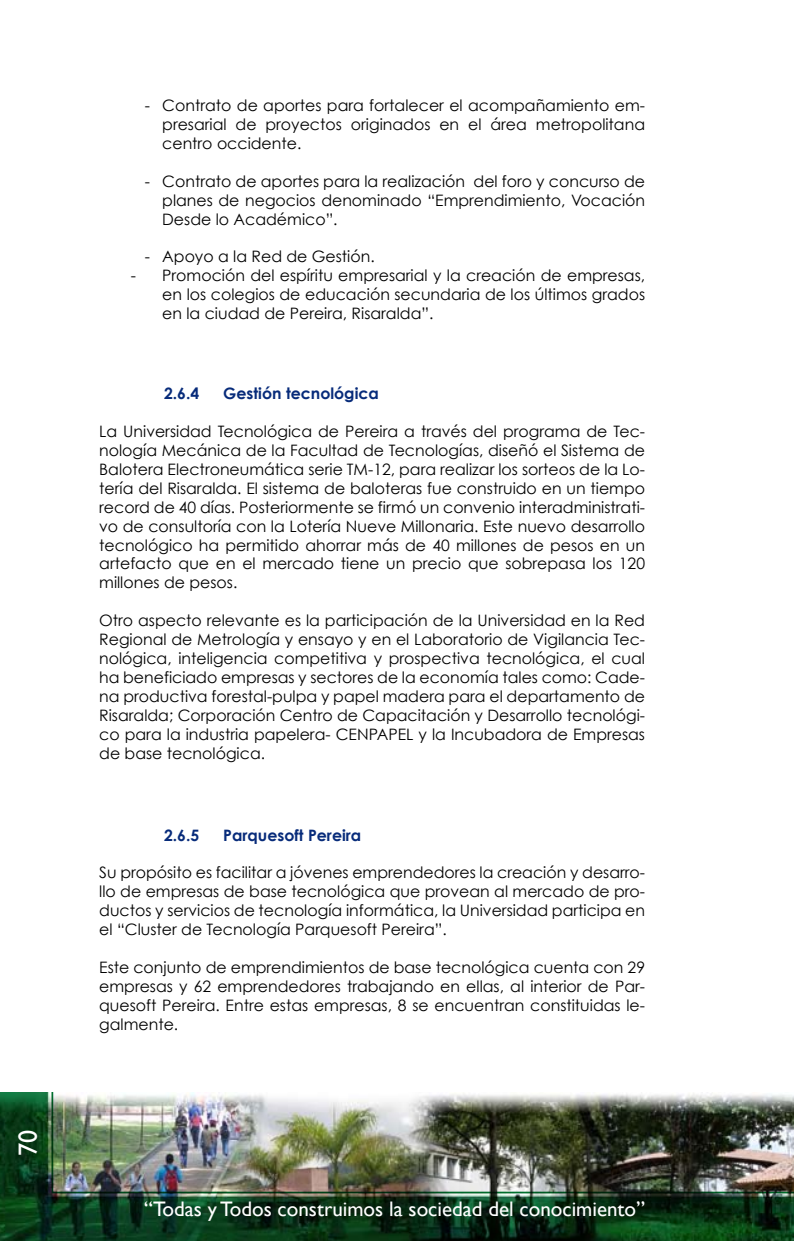
<style>
.page{position:relative;width:794px;height:1241px;background:#fff}
.page>*{position:absolute;margin:0;border:0;box-sizing:border-box;transform-origin:0 0}
.t1{font:26.25px "Gill Sans";color:#fff}
.t2{font:21px "Gill Sans";color:#fff}
.t3{font:15.75px/18.9px "Century Gothic";color:#000;text-align:justify}
.t4{font:700 15.75px "Century Gothic";color:#072b7a}
</style>
<div class="page">
<img style="left:0;top:1092px;width:794px;height:148px">
<img style="left:51px;top:1092px;width:743px;height:101px">
<h1 class="t1" style="left:13px;top:1155px;width:28px;rotate:-90deg">70</h1>
<p class="t3" style="left:162px;top:96px;width:484px;text-indent:-18px">- Contrato de aportes para fortalecer el acompañamiento em&shy;presarial de proyectos originados en el área metropolitana centro occidente.</p>
<p class="t3" style="left:162px;top:171px;width:484px;text-indent:-17px">- Contrato de aportes para la realización del foro y concurso de planes de negocios denominado “Emprendimiento, Vocación Desde lo Académico”.</p>
<p class="t3" style="left:145px;top:247px;width:231px">- Apoyo a la Red de Gestión.</p>
<p class="t3" style="left:162px;top:266px;width:484px;text-indent:-32px">- Promoción del espíritu empresarial y la creación de empresas, en los colegios de educación secundaria de los últimos grados en la ciudad de Pereira, Risaralda”.</p>
<p class="t4" style="left:164px;top:383px;width:37px">2.6.4</p>
<p class="t4" style="left:223px;top:383px;width:157px">Gestión tecnológica</p>
<p class="t3" style="left:99px;top:421px;width:547px">La Universidad Tecnológica de Pereira a través del programa de Tec&shy;nología Mecánica de la Facultad de Tecnologías, diseñó el Sistema de Balotera Electroneumática serie TM-12, para realizar los sorteos de la Lo&shy;tería del Risaralda. El sistema de baloteras fue construido en un tiempo record de 40 días. Posteriormente se firmó un convenio interadministrati&shy;vo de consultoría con la Lotería Nueve Millonaria. Este nuevo desarrollo tecnológico ha permitido ahorrar más de 40 millones de pesos en un artefacto que en el mercado tiene un precio que sobrepasa los 120 millones de pesos.</p>
<p class="t3" style="left:99px;top:610px;width:547px">Otro aspecto relevante es la participación de la Universidad en la Red Regional de Metrología y ensayo y en el Laboratorio de Vigilancia Tec&shy;nológica, inteligencia competitiva y prospectiva tecnológica, el cual ha beneficiado empresas y sectores de la economía tales como: Cade&shy;na productiva forestal-pulpa y papel madera para el departamento de Risaralda; Corporación Centro de Capacitación y Desarrollo tecnológi&shy;co para la industria papelera- CENPAPEL y la Incubadora de Empresas de base tecnológica.</p>
<p class="t4" style="left:164px;top:824px;width:37px">2.6.5</p>
<p class="t4" style="left:223px;top:824px;width:139px">Parquesoft Pereira</p>
<p class="t3" style="left:99px;top:862px;width:547px">Su propósito es facilitar a jóvenes emprendedores la creación y desarro&shy;llo de empresas de base tecnológica que provean al mercado de pro&shy;ductos y servicios de tecnología informática, la Universidad participa en el “Cluster de Tecnología Parquesoft Pereira”.</p>
<p class="t3" style="left:99px;top:957px;width:547px">Este conjunto de emprendimientos de base tecnológica cuenta con 29 empresas y 62 emprendedores trabajando en ellas, al interior de Par&shy;quesoft Pereira. Entre estas empresas, 8 se encuentran constituidas le&shy;galmente.</p>
<h2 class="t2" style="left:144px;top:1196px;width:502px">“Todas y Todos construimos la sociedad del conocimiento”</h2>
</div>
